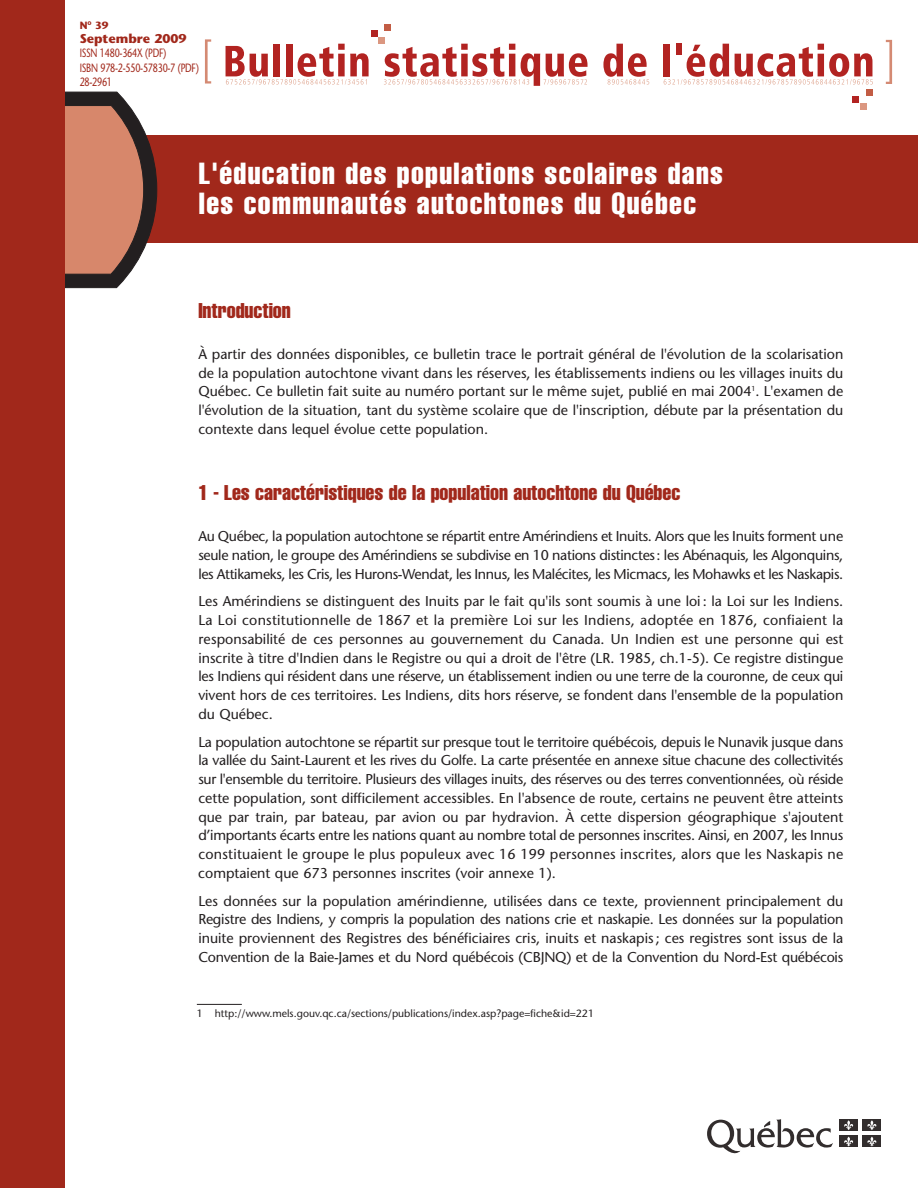
<style>
.page{position:relative;width:918px;height:1188px;background:#fff}
.page>*{position:absolute;margin:0;border:0;box-sizing:border-box;transform-origin:0 0}
.t1{font:extra-condensed 30px/30px "Helvetica";letter-spacing:.045em;color:#fff}
.t2{font:extra-condensed 21px "Helvetica";color:#a1281b}
.t3{font:14.25px/18.8px "Stone Sans";letter-spacing:-.005em;color:#231f20;text-align:justify}
.t4{font:700 12.75px "Stone Sans";color:#a1281b}
.t5{font:12px/14.2px "Stone Sans";letter-spacing:-.03em;color:#a1281b;scale:.75 1}
.t6{font:10.5px "Stone Sans";color:#231f20}
.t7{font:700 10.5px "Stone Sans";color:#a1281b}
</style>
<div class="page">
<div style="left:112px;top:135px;width:806px;height:108px;background:#a1281b"></div>
<svg style="left:205px;top:39px;width:6px;height:45px"></svg>
<svg style="left:886px;top:40px;width:6px;height:44px"></svg>
<svg style="left:853px;top:96px;width:6px;height:6px"></svg>
<div style="left:860px;top:103px;width:6px;height:7px;background:#db9780"></div>
<div style="left:866px;top:90px;width:7px;height:6px;background:#c25c44"></div>
<svg style="left:371px;top:31px;width:6px;height:6px"></svg>
<div style="left:378px;top:38px;width:7px;height:6px;background:#db9780"></div>
<div style="left:385px;top:24px;width:6px;height:7px;background:#c25c44"></div>
<svg style="left:226px;top:44px;width:143px;height:41px"></svg>
<svg style="left:384px;top:44px;width:204px;height:42px"></svg>
<svg style="left:603px;top:44px;width:46px;height:41px"></svg>
<div style="left:663px;top:44px;width:7px;height:32px;background:#b22321"></div>
<svg style="left:664px;top:44px;width:209px;height:41px"></svg>
<svg style="left:707px;top:1119px;width:126px;height:35px"></svg>
<div style="left:840px;top:1120px;width:18px;height:11px;background:#322d2d"></div>
<svg style="left:844px;top:1120px;width:9px;height:10px"></svg>
<div style="left:863px;top:1120px;width:18px;height:11px;background:#322d2d"></div>
<svg style="left:867px;top:1120px;width:10px;height:10px"></svg>
<div style="left:840px;top:1136px;width:18px;height:11px;background:#322d2d"></div>
<svg style="left:844px;top:1137px;width:9px;height:10px"></svg>
<div style="left:863px;top:1136px;width:18px;height:11px;background:#322d2d"></div>
<svg style="left:867px;top:1137px;width:10px;height:10px"></svg>
<hr style="left:197px;top:1004px;width:45px;height:1px;background:#231f20">
<svg style="left:65px;top:91px;width:92px;height:197px"></svg>
<div style="left:0;top:0;width:65px;height:1188px;background:#a1281b"></div>
<p class="t7" style="left:80px;top:21px;width:30px">N<sup>O</sup> 39</p>
<p class="t4" style="left:80px;top:34px;width:108px">Septembre 2009</p>
<p class="t5" style="left:80px;top:47px;width:160px">ISSN 1480-364X (PDF)<br>ISBN 978-2-550-57830-7 (PDF)<br>28-2961</p>
<h1 class="t1" style="left:199px;top:160px;width:526px">L'éducation des populations scolaires dans les communautés autochtones du Québec</h1>
<h2 class="t2" style="left:198px;top:303px;width:94px">Introduction</h2>
<p class="t3" style="left:198px;top:346px;width:647px">À partir des données disponibles, ce bulletin trace le portrait général de l'évolution de la scolarisation de la population autochtone vivant dans les réserves, les établissements indiens ou les villages inuits du Québec. Ce bulletin fait suite au numéro portant sur le même sujet, publié en mai 2004<sup>1</sup>. L'examen de l'évolution de la situation, tant du système scolaire que de l'inscription, débute par la présentation du contexte dans lequel évolue cette population.</p>
<h2 class="t2" style="left:198px;top:485px;width:484px">1 - Les caractéristiques de la population autochtone du Québec</h2>
<p class="t3" style="left:198px;top:528px;width:647px">Au Québec, la population autochtone se répartit entre Amérindiens et Inuits. Alors que les Inuits forment une seule nation, le groupe des Amérindiens se subdivise en 10 nations distinctes: les Abénaquis, les Algonquins, les Attikameks, les Cris, les Hurons-Wendat, les Innus, les Malécites, les Micmacs, les Mohawks et les Naskapis.</p>
<p class="t3" style="left:198px;top:594px;width:647px">Les Amérindiens se distinguent des Inuits par le fait qu'ils sont soumis à une loi: la Loi sur les Indiens.<br>La Loi constitutionnelle de 1867 et la première Loi sur les Indiens, adoptée en 1876, confiaient la responsabilité de ces personnes au gouvernement du Canada. Un Indien est une personne qui est inscrite à titre d'Indien dans le Registre ou qui a droit de l'être (LR. 1985, ch.1-5). Ce registre distingue les Indiens qui résident dans une réserve, un établissement indien ou une terre de la couronne, de ceux qui vivent hors de ces territoires. Les Indiens, dits hors réserve, se fondent dans l'ensemble de la population du Québec.</p>
<p class="t3" style="left:198px;top:734px;width:647px">La population autochtone se répartit sur presque tout le territoire québécois, depuis le Nunavik jusque dans la vallée du Saint-Laurent et les rives du Golfe. La carte présentée en annexe situe chacune des collectivités sur l'ensemble du territoire. Plusieurs des villages inuits, des réserves ou des terres conventionnées, où réside cette population, sont difficilement accessibles. En l'absence de route, certains ne peuvent être atteints que par train, par bateau, par avion ou par hydravion. À cette dispersion géographique s'ajoutent d’importants écarts entre les nations quant au nombre total de personnes inscrites. Ainsi, en 2007, les Innus constituaient le groupe le plus populeux avec 16 199 personnes inscrites, alors que les Naskapis ne comptaient que 673 personnes inscrites (voir annexe 1).</p>
<p class="t3" style="left:198px;top:893px;width:647px">Les données sur la population amérindienne, utilisées dans ce texte, proviennent principalement du Registre des Indiens, y compris la population des nations crie et naskapie. Les données sur la population inuite proviennent des Registres des bénéficiaires cris, inuits et naskapis; ces registres sont issus de la Convention de la Baie-James et du Nord québécois (CBJNQ) et de la Convention du Nord-Est québécois</p>
<p class="t6" style="left:197px;top:1009px;width:399px">1 http://www.mels.gouv.qc.ca/sections/publications/index.asp?page=fiche&amp;id=221</p>
</div>
